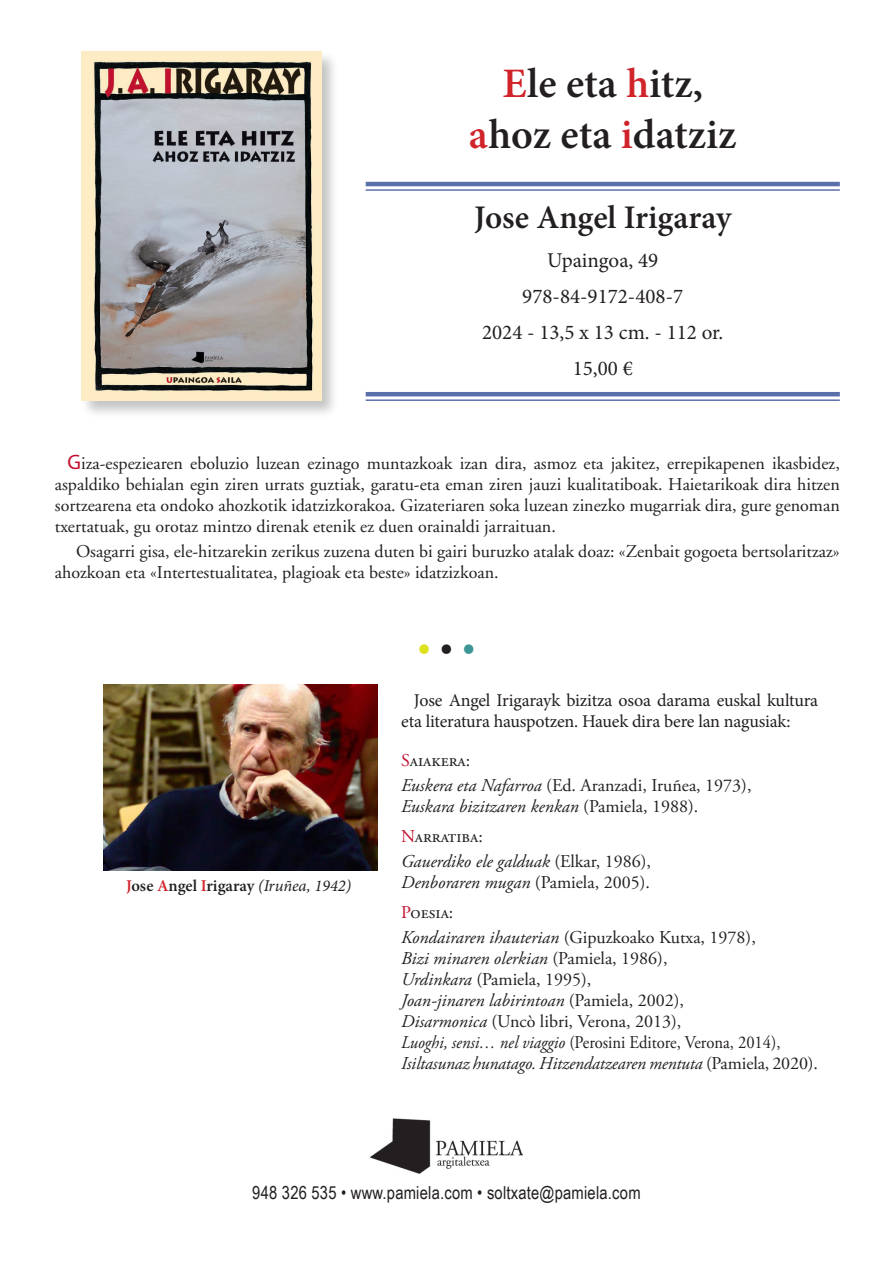
<style>
.page{position:relative;width:893px;height:1263px;background:#fff}
.page>*{position:absolute;margin:0;border:0;box-sizing:border-box;transform-origin:0 0}
.t1{font:600 42px "Minion Pro";color:#231f20}
.t2{font:36px "Minion Pro";color:#dde21c}
.t3{font:600 33px "Minion Pro";letter-spacing:-.005em;color:#231f20}
.t4{font:21px "Minion Pro";color:#231f20}
.TextoCC{font:18px/21px "Adobe Garamond";color:#231f20;text-align:justify}
.Tex_General{font:italic 18px "Adobe Garamond Pro";color:#231f20}
.Tex_General-2{font:18px "Adobe Garamond Pro";color:#231f20}
.Tex_General-3{font:18px/21px "Adobe Garamond";color:#231f20}
.t5{font:18px/21px "Minion Pro";letter-spacing:-.01em;color:#231f20}
.Tex_General-4{font:18px "Adobe Garamond Pro";color:#231f20;scale:.92 1}
.t6{font:18px "Arial Narrow";letter-spacing:.01em;color:#231f20}
.t7{font:600 16.5px "Minion Pro";letter-spacing:-.005em;color:#231f20}
.s1{color:#d1232a}
.s2{font-family:"Myriad Pro";font-size:21px;color:#c3102f}
.s3{font-weight:400;font-style:italic}
.s4{color:#231f20}
.s5{color:#3c9696}
.s6{color:#c3102f}
.s7{font-style:italic}
.s8{font-style:normal}
</style>
<div class="page">
<img style="left:371px;top:1118px;width:151px;height:55px">
<hr style="left:366px;top:182px;width:474px;height:4px;background:#5b6faa">
<hr style="left:366px;top:189px;width:474px;height:2px;background:#253f8e">
<hr style="left:366px;top:392px;width:474px;height:4px;background:#5b6faa">
<hr style="left:366px;top:399px;width:474px;height:2px;background:#253f8e">
<img style="left:103px;top:685px;width:274px;height:185px">
<div style="left:81px;top:51px;width:258px;height:368px;background:#231f20;opacity:.26"></div>
<img style="left:82px;top:52px;width:239px;height:349px">
<p class="t1" style="left:502px;top:55px;width:202px"><span class="s1">E</span>le eta <span class="s1">h</span>itz,</p>
<p class="t1" style="left:469px;top:105px;width:269px"><span class="s1">a</span>hoz eta <span class="s1">i</span>datziz</p>
<p class="t3" style="left:474px;top:195px;width:259px">Jose Angel Irigaray</p>
<p class="t4" style="left:547px;top:246px;width:113px">Upaingoa, 49</p>
<p class="t4" style="left:522px;top:282px;width:162px">978-84-9172-408-7</p>
<p class="t4" style="left:482px;top:318px;width:243px">2024 - 13,5 x 13 cm. - 112 or.</p>
<p class="t4" style="left:573px;top:354px;width:61px">15,00 €</p>
<p class="TextoCC" style="left:55px;top:453px;width:786px;text-indent:13px"><span class="s2">G</span>iza-espeziearen eboluzio luzean ezinago muntazkoak izan dira, asmoz eta jakitez, errepikapenen ikasbidez, aspaldiko behialan egin ziren urrats guztiak, garatu-eta eman ziren jauzi kualitatiboak. Haietarikoak dira hitzen sortzearena eta ondoko ahozkotik idatzizkorakoa. Gizateriaren soka luzean zinezko mugarriak dira, gure genoman txertatuak, gu orotaz mintzo direnak etenik ez duen orainaldi jarraituan.</p>
<p class="Tex_General-3" style="left:55px;top:541px;width:786px;text-indent:21px">Osagarri gisa, ele-hitzarekin zerikus zuzena duten bi gairi buruzko atalak doaz: «Zenbait gogoeta bertsolaritzaz» ahozkoan eta «Intertestualitatea, plagioak eta beste» idatzizkoan.</p>
<p class="t7" style="left:126px;top:874px;width:227px"><span class="s1">J</span>ose <span class="s1">A</span>ngel <span class="s1">I</span>rigaray <span class="s3">(Iruñea, 1942)</span></p>
<p class="t2" style="left:417px;top:622px;width:60px">•<span class="s4">•</span><span class="s5">•</span></p>
<p class="t5" style="left:401px;top:690px;width:418px;text-indent:13px">Jose Angel Irigarayk bizitza osoa darama euskal kultura eta literatura hauspotzen. Hauek dira bere lan nagusiak:</p>
<p class="Tex_General-2" style="left:401px;top:750px;width:71px"><span class="s6">S</span>aiakera:</p>
<p class="Tex_General-2" style="left:401px;top:775px;width:352px"><span class="s7">Euskera eta Nafarroa</span> (Ed. Aranzadi, Iruñea, 1973),</p>
<p class="Tex_General" style="left:401px;top:796px;width:299px">Euskara bizitzaren kenkan <span class="s8">(Pamiela, 1988).</span></p>
<p class="Tex_General-2" style="left:401px;top:825px;width:83px"><span class="s6">N</span>arratiba:</p>
<p class="Tex_General" style="left:401px;top:851px;width:251px">Gauerdiko ele galduak <span class="s8">(Elkar, 1986),</span></p>
<p class="Tex_General" style="left:401px;top:872px;width:250px">Denboraren mugan <span class="s8">(Pamiela, 2005).</span></p>
<p class="Tex_General-2" style="left:401px;top:901px;width:54px"><span class="s6">P</span>oesia:</p>
<p class="Tex_General-2" style="left:401px;top:926px;width:356px"><span class="s7">Kondairaren ihauterian</span> (Gipuzkoako Kutxa, 1978),</p>
<p class="Tex_General" style="left:401px;top:947px;width:268px">Bizi minaren olerkian <span class="s8">(Pamiela, 1986),</span></p>
<p class="Tex_General-2" style="left:401px;top:968px;width:192px"><span class="s7">Urdinkara</span> (Pamiela, 1995),</p>
<p class="Tex_General" style="left:401px;top:989px;width:284px">Joan-jinaren labirintoan <span class="s8">(Pamiela, 2002),</span></p>
<p class="Tex_General-2" style="left:401px;top:1010px;width:282px"><span class="s7">Disarmonica</span> (Uncò libri, Verona, 2013),</p>
<p class="Tex_General-4" style="left:401px;top:1031px;width:414px"><span class="s7">Luoghi, sensi… nel viaggio</span> (Perosini Editore, Verona, 2014),</p>
<p class="Tex_General" style="left:401px;top:1052px;width:418px">Isiltasunaz hunatago. Hitzendatzearen mentuta <span class="s8">(Pamiela, 2020).</span></p>
<p class="t6" style="left:252px;top:1179px;width:390px">948 326 535 • www.pamiela.com • soltxate@pamiela.com</p>
</div>
